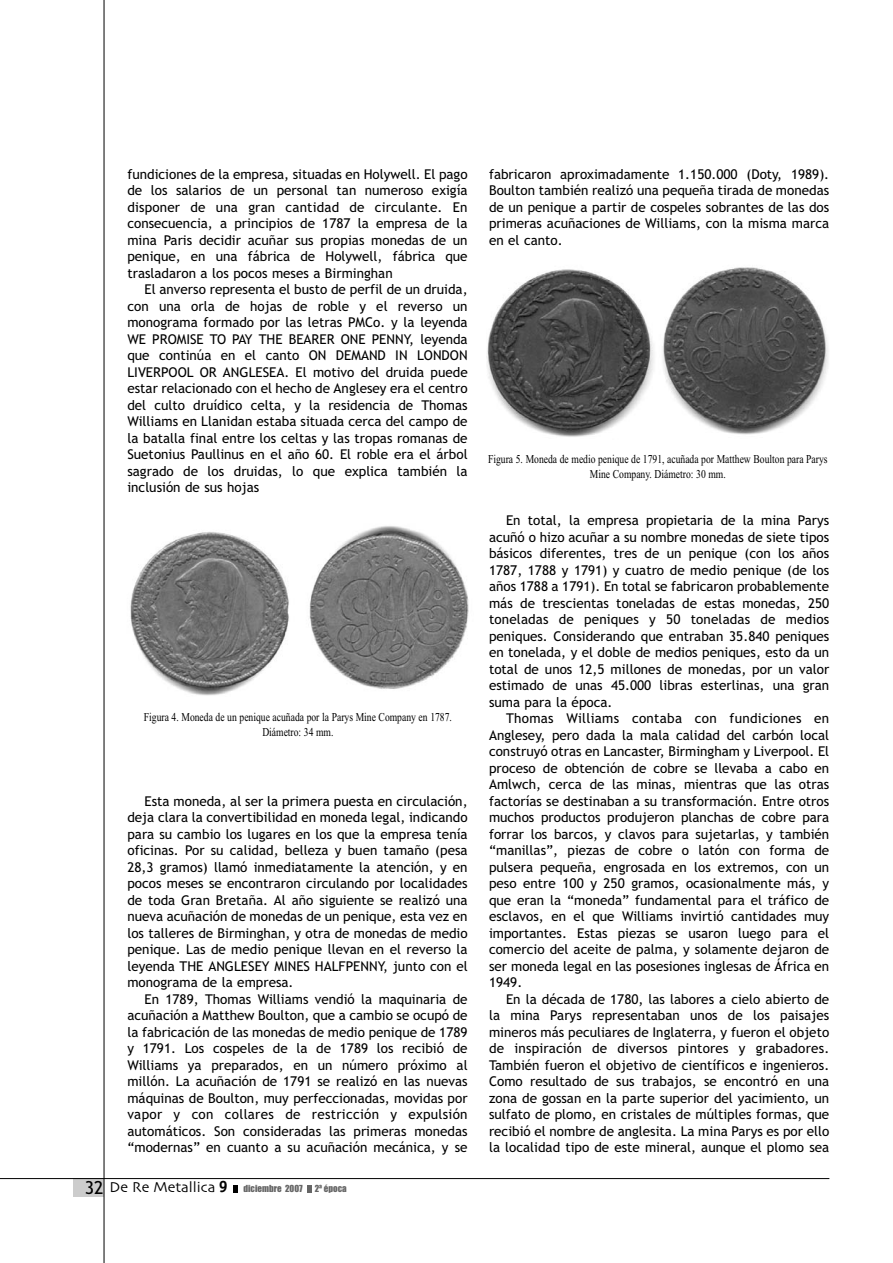
<style>
.page{position:relative;width:893px;height:1263px;background:#fff}
.page>*{position:absolute;margin:0;border:0;box-sizing:border-box;transform-origin:0 0}
.t1{font:18px "Trebuchet MS";color:#000}
.t2{font:15px "Skia";color:#000}
.t3{font:13.5px/16.5px "Trebuchet MS";color:#000;text-align:justify}
.t4{font:12px/15px "Times New Roman";color:#000;text-align:center;scale:.8 1}
.t5{font:9px "Impact";color:#666}
.s1{font-family:"Officina Sans";font-weight:700;font-size:16.5px}
.s2{font-family:"Impact";font-size:9px;color:#666}
</style>
<div class="page">
<svg style="left:233px;top:1185px;width:5px;height:7px"></svg>
<svg style="left:307px;top:1185px;width:4px;height:7px"></svg>
<div style="left:73px;top:1179px;width:31px;height:18px;background:#ccc"></div>
<hr style="left:104px;top:0;width:1px;height:1263px;background:#000">
<hr style="left:0;top:1178px;width:829px;height:1px;background:#000">
<img style="left:130px;top:526px;width:339px;height:170px">
<img style="left:486px;top:267px;width:343px;height:170px">
<p class="t3" style="left:127px;top:167px;width:342px">fundiciones de la empresa, situadas en Holywell. El pago de los salarios de un personal tan numeroso exigía disponer de una gran cantidad de circulante. En consecuencia, a principios de 1787 la empresa de la mina Paris decidir acuñar sus propias monedas de un penique, en una fábrica de Holywell, fábrica que trasladaron a los pocos meses a Birminghan</p>
<p class="t3" style="left:127px;top:282px;width:342px;text-indent:17px">El anverso representa el busto de perfil de un druida, con una orla de hojas de roble y el reverso un monograma formado por las letras PMCo. y la leyenda WE PROMISE TO PAY THE BEARER ONE PENNY, leyenda que continúa en el canto ON DEMAND IN LONDON LIVERPOOL OR ANGLESEA. El motivo del druida puede estar relacionado con el hecho de Anglesey era el centro del culto druídico celta, y la residencia de Thomas Williams en Llanidan estaba situada cerca del campo de la batalla final entre los celtas y las tropas romanas de Suetonius Paullinus en el año 60. El roble era el árbol sagrado de los druidas, lo que explica también la inclusión de sus hojas</p>
<p class="t4" style="left:144px;top:710px;width:386px">Figura 4. Moneda de un penique acuñada por la Parys Mine Company en 1787.<br>Diámetro: 34 mm.</p>
<p class="t3" style="left:127px;top:794px;width:342px;text-indent:17px">Esta moneda, al ser la primera puesta en circulación, deja clara la convertibilidad en moneda legal, indicando para su cambio los lugares en los que la empresa tenía oficinas. Por su calidad, belleza y buen tamaño (pesa 28,3 gramos) llamó inmediatamente la atención, y en pocos meses se encontraron circulando por localidades de toda Gran Bretaña. Al año siguiente se realizó una nueva acuñación de monedas de un penique, esta vez en los talleres de Birminghan, y otra de monedas de medio penique. Las de medio penique llevan en el reverso la leyenda THE ANGLESEY MINES HALFPENNY, junto con el monograma de la empresa.</p>
<p class="t3" style="left:127px;top:992px;width:342px;text-indent:17px">En 1789, Thomas Williams vendió la maquinaria de acuñación a Matthew Boulton, que a cambio se ocupó de la fabricación de las monedas de medio penique de 1789 y 1791. Los cospeles de la de 1789 los recibió de Williams ya preparados, en un número próximo al millón. La acuñación de 1791 se realizó en las nuevas máquinas de Boulton, muy perfeccionadas, movidas por vapor y con collares de restricción y expulsión automáticos. Son consideradas las primeras monedas “modernas” en cuanto a su acuñación mecánica, y se</p>
<h1 class="t1" style="left:85px;top:1181px;width:20px">32</h1>
<p class="t2" style="left:109px;top:1181px;width:195px">De Re Metallica <span class="s1">9</span> <span class="s2">diciembre 2007</span></p>
<p class="t5" style="left:315px;top:1186px;width:34px">2ª época</p>
<p class="t3" style="left:489px;top:167px;width:342px">fabricaron aproximadamente 1.150.000 (Doty, 1989).<br>Boulton también realizó una pequeña tirada de monedas de un penique a partir de cospeles sobrantes de las dos primeras acuñaciones de Williams, con la misma marca en el canto.</p>
<p class="t4" style="left:488px;top:453px;width:426px">Figura 5. Moneda de medio penique de 1791, acuñada por Matthew Boulton para Parys<br>Mine Company. Diámetro: 30 mm.</p>
<p class="t3" style="left:489px;top:513px;width:342px;text-indent:17px">En total, la empresa propietaria de la mina Parys acuñó o hizo acuñar a su nombre monedas de siete tipos básicos diferentes, tres de un penique (con los años 1787, 1788 y 1791) y cuatro de medio penique (de los años 1788 a 1791). En total se fabricaron probablemente más de trescientas toneladas de estas monedas, 250 toneladas de peniques y 50 toneladas de medios peniques. Considerando que entraban 35.840 peniques en tonelada, y el doble de medios peniques, esto da un total de unos 12,5 millones de monedas, por un valor estimado de unas 45.000 libras esterlinas, una gran suma para la época.</p>
<p class="t3" style="left:489px;top:711px;width:342px;text-indent:17px">Thomas Williams contaba con fundiciones en Anglesey, pero dada la mala calidad del carbón local construyó otras en Lancaster, Birmingham y Liverpool. El proceso de obtención de cobre se llevaba a cabo en Amlwch, cerca de las minas, mientras que las otras factorías se destinaban a su transformación. Entre otros muchos productos produjeron planchas de cobre para forrar los barcos, y clavos para sujetarlas, y también “manillas”, piezas de cobre o latón con forma de pulsera pequeña, engrosada en los extremos, con un peso entre 100 y 250 gramos, ocasionalmente más, y que eran la “moneda” fundamental para el tráfico de esclavos, en el que Williams invirtió cantidades muy importantes. Estas piezas se usaron luego para el comercio del aceite de palma, y solamente dejaron de ser moneda legal en las posesiones inglesas de África en 1949.</p>
<p class="t3" style="left:489px;top:992px;width:342px;text-indent:17px">En la década de 1780, las labores a cielo abierto de la mina Parys representaban unos de los paisajes mineros más peculiares de Inglaterra, y fueron el objeto de inspiración de diversos pintores y grabadores.<br>También fueron el objetivo de científicos e ingenieros.<br>Como resultado de sus trabajos, se encontró en una zona de gossan en la parte superior del yacimiento, un sulfato de plomo, en cristales de múltiples formas, que recibió el nombre de anglesita. La mina Parys es por ello la localidad tipo de este mineral, aunque el plomo sea</p>
</div>
